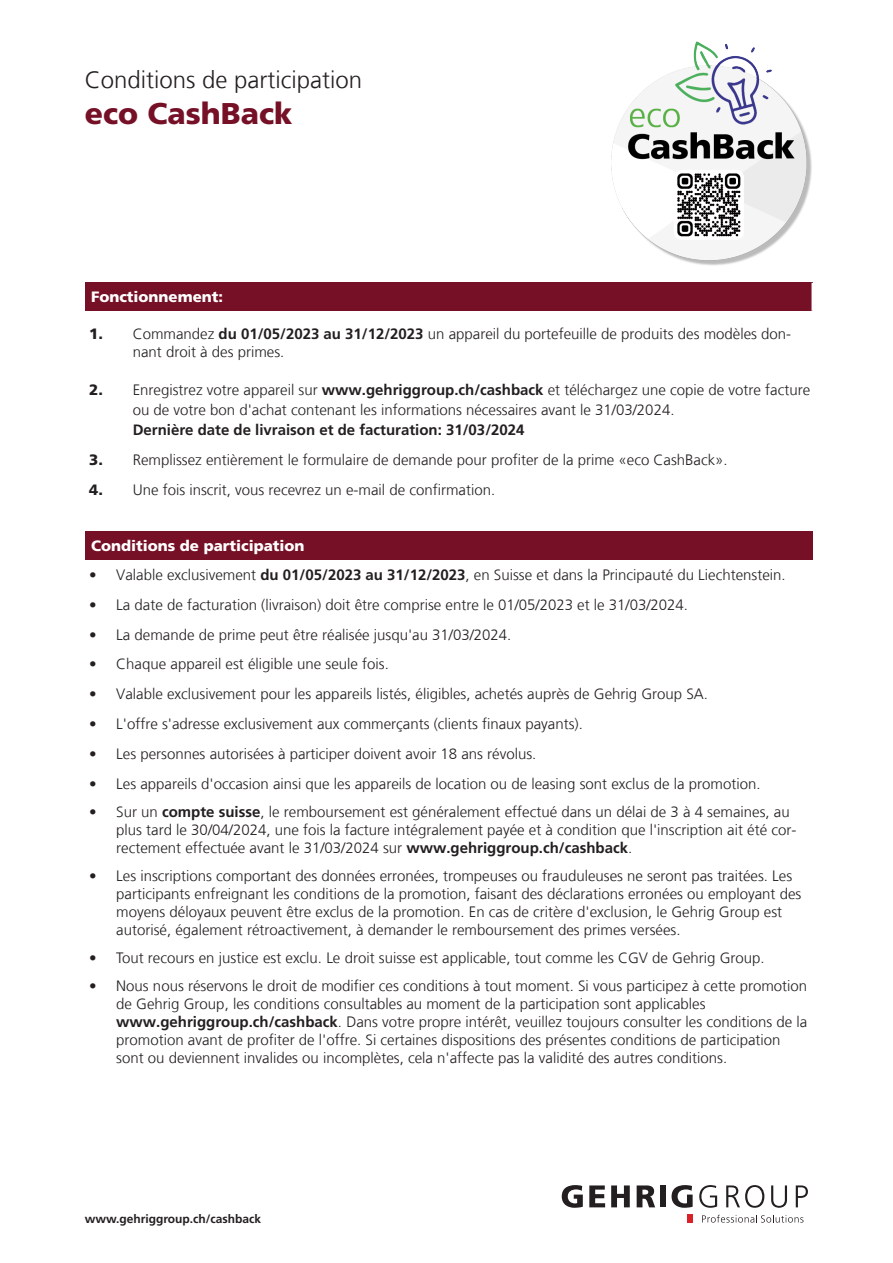
<style>
.page{position:relative;width:893px;height:1263px;background:#fff}
.page>*{position:absolute;margin:0;border:0;box-sizing:border-box;transform-origin:0 0}
.t1{font:900 30px "Frutiger LT Com";color:#761026}
.t2{font:300 24px "Frutiger LT Com";color:#231f20}
.Absatzformat_1{font:300 15px/18px "Frutiger LT Com";color:#231f20}
.t3{font:900 15px "Frutiger LT Com";color:#fff}
.t4{font:700 12px "Frutiger LT Com";color:#231f20}
.s1{font-weight:900}
.s2{font-weight:700}
</style>
<div class="page">
<svg style="left:562px;top:1185px;width:21px;height:23px"></svg>
<svg style="left:589px;top:1185px;width:16px;height:22px"></svg>
<svg style="left:611px;top:1185px;width:19px;height:22px"></svg>
<svg style="left:637px;top:1185px;width:18px;height:22px"></svg>
<div style="left:660px;top:1185px;width:6px;height:22px;background:#231f20"></div>
<div style="left:687px;top:1214px;width:6px;height:8px;background:#da2128"></div>
<svg style="left:672px;top:1185px;width:21px;height:23px"></svg>
<svg style="left:699px;top:1185px;width:18px;height:23px"></svg>
<svg style="left:726px;top:1185px;width:38px;height:23px"></svg>
<svg style="left:771px;top:1185px;width:16px;height:23px"></svg>
<svg style="left:796px;top:1185px;width:12px;height:22px"></svg>
<svg style="left:702px;top:1215px;width:101px;height:7px"></svg>
<div style="left:85px;top:283px;width:727px;height:28px;background:#761026"></div>
<hr style="left:811px;top:283px;width:2px;height:28px;background:#fff">
<div style="left:85px;top:531px;width:727px;height:29px;background:#761026"></div>
<img style="left:612px;top:41px;width:200px;height:225px">
<p class="t2" style="left:85px;top:66px;width:279px">Conditions de participation</p>
<p class="t1" style="left:85px;top:96px;width:209px">eco CashBack</p>
<p class="t3" style="left:91px;top:288px;width:134px">Fonctionnement:</p>
<p class="Absatzformat_1" style="left:133px;top:325px;width:660px;text-indent:-43px"><span class="s1">1.</span> Commandez <span class="s2">du 01/05/2023 au 31/12/2023</span> un appareil du portefeuille de produits des modèles don&shy;nant droit à des primes.</p>
<p class="Absatzformat_1" style="left:133px;top:380px;width:679px;line-height:20.1px;text-indent:-43px"><span class="s1">2.</span> Enregistrez votre appareil sur <span class="s2">www.gehriggroup.ch/cashback</span> et téléchargez une copie de votre facture ou de votre bon d'achat contenant les informations nécessaires avant le 31/03/2024.<br><span class="s2">Dernière date de livraison et de facturation: 31/03/2024</span></p>
<p class="Absatzformat_1" style="left:89px;top:451px;width:640px"><span class="s1">3.</span> Remplissez entièrement le formulaire de demande pour profiter de la prime «eco CashBack».</p>
<p class="Absatzformat_1" style="left:89px;top:481px;width:407px"><span class="s1">4.</span> Une fois inscrit, vous recevrez un e-mail de confirmation.</p>
<p class="t3" style="left:91px;top:537px;width:215px">Conditions de participation</p>
<p class="Absatzformat_1" style="left:89px;top:566px;width:698px">• Valable exclusivement <span class="s2">du 01/05/2023 au 31/12/2023</span>, en Suisse et dans la Principauté du Liechtenstein.</p>
<p class="Absatzformat_1" style="left:89px;top:596px;width:600px">• La date de facturation (livraison) doit être comprise entre le 01/05/2023 et le 31/03/2024.</p>
<p class="Absatzformat_1" style="left:89px;top:626px;width:424px">• La demande de prime peut être réalisée jusqu'au 31/03/2024.</p>
<p class="Absatzformat_1" style="left:89px;top:655px;width:301px">• Chaque appareil est éligible une seule fois.</p>
<p class="Absatzformat_1" style="left:89px;top:685px;width:620px">• Valable exclusivement pour les appareils listés, éligibles, achetés auprès de Gehrig Group SA.</p>
<p class="Absatzformat_1" style="left:89px;top:715px;width:495px">• L'offre s'adresse exclusivement aux commerçants (clients finaux payants).</p>
<p class="Absatzformat_1" style="left:89px;top:745px;width:449px">• Les personnes autorisées à participer doivent avoir 18 ans révolus.</p>
<p class="Absatzformat_1" style="left:89px;top:774px;width:673px">• Les appareils d'occasion ainsi que les appareils de location ou de leasing sont exclus de la promotion.</p>
<p class="Absatzformat_1" style="left:116px;top:803px;width:682px;text-indent:-27px">• Sur un <span class="s2">compte suisse</span>, le remboursement est généralement effectué dans un délai de 3 à 4 semaines, au plus tard le 30/04/2024, une fois la facture intégralement payée et à condition que l'inscription ait été cor&shy;rectement effectuée avant le 31/03/2024 sur <span class="s2">www.gehriggroup.ch/cashback</span>.</p>
<p class="Absatzformat_1" style="left:116px;top:866px;width:687px;text-indent:-27px">• Les inscriptions comportant des données erronées, trompeuses ou frauduleuses ne seront pas traitées. Les participants enfreignant les conditions de la promotion, faisant des déclarations erronées ou employant des moyens déloyaux peuvent être exclus de la promotion. En cas de critère d'exclusion, le Gehrig Group est autorisé, également rétroactivement, à demander le remboursement des primes versées.</p>
<p class="Absatzformat_1" style="left:89px;top:949px;width:677px">• Tout recours en justice est exclu. Le droit suisse est applicable, tout comme les CGV de Gehrig Group.</p>
<p class="Absatzformat_1" style="left:116px;top:976px;width:692px;text-indent:-27px">• Nous nous réservons le droit de modifier ces conditions à tout moment. Si vous participez à cette promotion de Gehrig Group, les conditions consultables au moment de la participation sont applicables <span class="s2">www.gehriggroup.ch/cashback</span>. Dans votre propre intérêt, veuillez toujours consulter les conditions de la promotion avant de profiter de l'offre. Si certaines dispositions des présentes conditions de participation sont ou deviennent invalides ou incomplètes, cela n'affecte pas la validité des autres conditions.</p>
<p class="t4" style="left:85px;top:1211px;width:178px">www.gehriggroup.ch/cashback</p>
</div>
